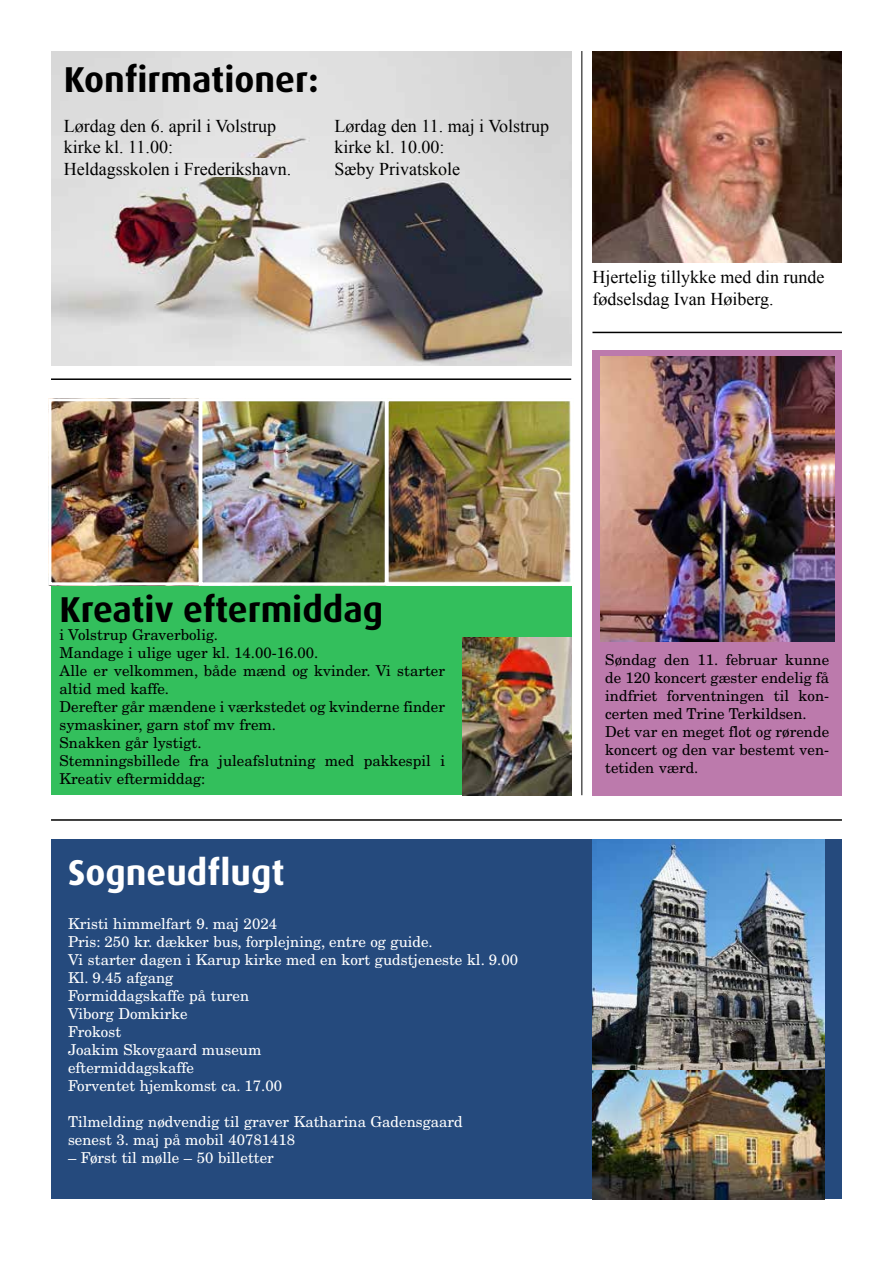
<style>
.page{position:relative;width:893px;height:1263px;background:#fff}
.page>*{position:absolute;margin:0;border:0;box-sizing:border-box;transform-origin:0 0}
.t1{font:700 36px "Dax";color:#000}
.t2{font:700 36px "Dax";color:#fff}
.t3{font:18px/21.6px "Times New Roman";color:#000}
.t4{font:15px/18px "New Century Schlbk LT Std";color:#000}
.t5{font:15px/18px "New Century Schlbk LT Std";color:#fff}
</style>
<div class="page">
<img style="left:51px;top:51px;width:520px;height:315px">
<div style="left:51px;top:839px;width:791px;height:360px;background:#254a7d"></div>
<hr style="left:51px;top:819px;width:791px;height:2px;background:#000">
<hr style="left:51px;top:378px;width:520px;height:2px;background:#000">
<hr style="left:592px;top:332px;width:250px;height:1px;background:#000">
<div style="left:592px;top:350px;width:250px;height:332px;background:#bc7aac"></div>
<div style="left:592px;top:641px;width:250px;height:154px;background:#bc7aac"></div>
<img style="left:600px;top:357px;width:234px;height:284px">
<img style="left:592px;top:51px;width:250px;height:212px">
<img style="left:592px;top:839px;width:233px;height:361px">
<div style="left:51px;top:585px;width:520px;height:210px;background:#33bf5c"></div>
<img style="left:462px;top:638px;width:109px;height:157px">
<img style="left:390px;top:402px;width:180px;height:179px">
<div style="left:386px;top:398px;width:188px;height:187px;border:3px solid #fff"></div>
<img style="left:52px;top:402px;width:146px;height:179px">
<div style="left:48px;top:398px;width:154px;height:187px;border:3px solid #fff"></div>
<img style="left:203px;top:402px;width:181px;height:179px">
<div style="left:199px;top:398px;width:189px;height:187px;border:3px solid #fff"></div>
<hr style="left:581px;top:51px;width:1px;height:744px;background:#000">
<div style="left:182px;top:159px;width:115px;height:18px;background:#e5e5e5"></div>
<h1 class="t1" style="left:64px;top:59px;width:256px">Konfirmationer:</h1>
<p class="t3" style="left:64px;top:114px;width:229px">Lørdag den 6. april i Volstrup kirke kl. 11.00:<br>Heldagsskolen i Frederikshavn.</p>
<p class="t3" style="left:334px;top:114px;width:216px">Lørdag den 11. maj i Volstrup kirke kl. 10.00:<br>Sæby Privatskole</p>
<p class="t3" style="left:592px;top:266px;width:233px">Hjertelig tillykke med din runde fødselsdag Ivan Høiberg.</p>
<h1 class="t1" style="left:60px;top:589px;width:325px">Kreativ eftermiddag</h1>
<p class="t4" style="left:60px;top:626px;width:387px">i Volstrup Graverbolig.<br>Mandage i ulige uger kl. 14.00-16.00.<br>Alle er velkommen, både mænd og kvinder. Vi starter altid med kaffe.<br>Derefter går mændene i værkstedet og kvinderne finder symaskiner, garn stof mv frem.<br>Snakken går lystigt.<br>Stemningsbillede fra juleafslutning med pakkespil i Kreativ eftermiddag:</p>
<h1 class="t2" style="left:68px;top:852px;width:218px">Sogneudflugt</h1>
<p class="t5" style="left:68px;top:915px;width:451px">Kristi himmelfart 9. maj 2024<br>Pris: 250 kr. dækker bus, forplejning, entre og guide.<br>Vi starter dagen i Karup kirke med en kort gudstjeneste kl. 9.00<br>Kl. 9.45 afgang<br>Formiddagskaffe på turen<br>Viborg Domkirke<br>Frokost<br>Joakim Skovgaard museum<br>eftermiddagskaffe<br>Forventet hjemkomst ca. 17.00</p>
<p class="t5" style="left:68px;top:1113px;width:396px">Tilmelding nødvendig til graver Katharina Gadensgaard senest 3. maj på mobil 40781418</p>
<p class="t5" style="left:68px;top:1149px;width:207px">– Først til mølle – 50 billetter</p>
<p class="t4" style="left:605px;top:650px;width:225px">Søndag den 11. februar kunne de 120 koncert gæster endelig få indfriet forventningen til kon&shy;certen med Trine Terkildsen.<br>Det var en meget flot og rørende koncert og den var bestemt ven&shy;tetiden værd.</p>
</div>
